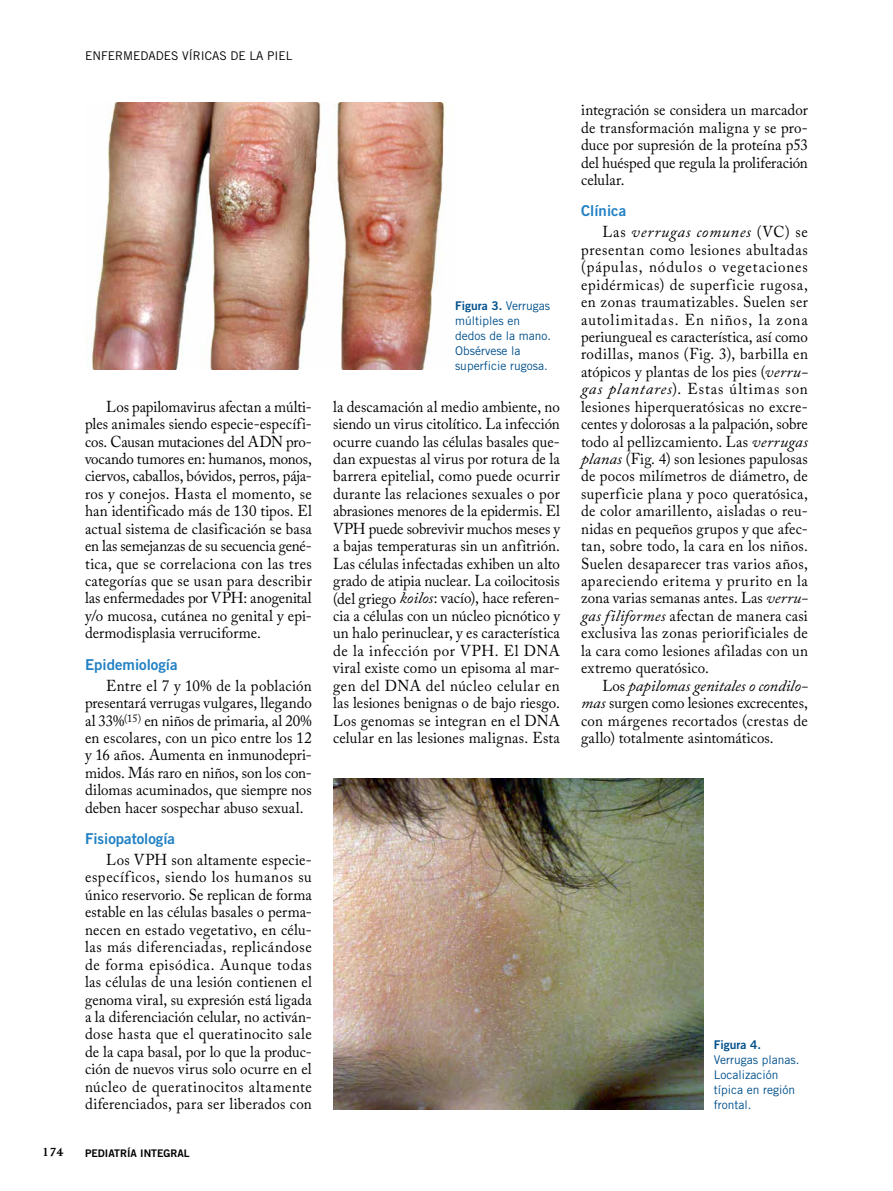
<style>
.page{position:relative;width:893px;height:1191px;background:#fff}
.page>*{position:absolute;margin:0;border:0;box-sizing:border-box;transform-origin:0 0}
.t1{font:15.75px/17.4px "Adobe Caslon Pro";letter-spacing:.01em;color:#000;text-align:justify;scale:.95 1}
.t2{font:15px "Trade Gothic Bold Two";color:#2281c4}
.t3{font:700 13.5px "Joanna MT Std";color:#000}
.t4{font:12px/15px "Trade Gothic";color:#00508c}
.t5{font:12px "Trade Gothic";color:#000}
.t6{font:12px "Trade Gothic Bold Two";color:#00508c}
.t7{font:10.5px "Trade Gothic Bold Two";color:#000}
.s1{font-family:"Trade Gothic"}
.s2{font-style:italic}
</style>
<div class="page">
<img style="left:91px;top:103px;width:355px;height:267px">
<img style="left:333px;top:778px;width:370px;height:331px">
<p class="t5" style="left:85px;top:49px;width:209px">Enfermedades víricas de la piel</p>
<p class="t1" style="left:85px;top:397px;width:240px;text-indent:21px">Los papilomavirus afectan a múlti&shy;ples animales siendo especie-específi&shy;cos. Causan mutaciones del ADN pro&shy;vocando tumores en: humanos, monos, ciervos, caballos, bóvidos, perros, pája&shy;ros y conejos. Hasta el momento, se han identificado más de 130 tipos. El actual sistema de clasificación se basa en las semejanzas de su secuencia gené&shy;tica, que se correlaciona con las tres categorías que se usan para describir las enfermedades por VPH: anogenital y/o mucosa, cutánea no genital y epi&shy;dermodisplasia verruciforme.</p>
<p class="t2" style="left:85px;top:655px;width:94px">Epidemiología</p>
<p class="t1" style="left:85px;top:676px;width:240px;text-indent:21px">Entre el 7 y 10% de la población presentará verrugas vulgares, llegando al 33%<sup>(15)</sup> en niños de primaria, al 20% en escolares, con un pico entre los 12 y 16 años. Aumenta en inmunodepri&shy;midos. Más raro en niños, son los con&shy;dilomas acuminados, que siempre nos deben hacer sospechar abuso sexual.</p>
<p class="t2" style="left:85px;top:829px;width:92px">Fisiopatología</p>
<p class="t1" style="left:85px;top:851px;width:240px;text-indent:21px">Los VPH son altamente especie&shy;específicos, siendo los humanos su único reservorio. Se replican de forma estable en las células basales o perma&shy;necen en estado vegetativo, en célu&shy;las más diferenciadas, replicándose de forma episódica. Aunque todas las células de una lesión contienen el genoma viral, su expresión está ligada a la diferenciación celular, no activán&shy;dose hasta que el queratinocito sale de la capa basal, por lo que la produc&shy;ción de nuevos virus solo ocurre en el núcleo de queratinocitos altamente diferenciados, para ser liberados con</p>
<p class="t3" style="left:42px;top:1144px;width:23px">174</p>
<p class="t7" style="left:85px;top:1146px;width:106px">PEDIATRÍA INTEGRAL</p>
<p class="t6" style="left:455px;top:298px;width:97px">Figura 3. <span class="s1">Verrugas</span></p>
<p class="t4" style="left:455px;top:313px;width:97px">múltiples en dedos de la mano.<br>Obsérvese la superficie rugosa.</p>
<p class="t1" style="left:333px;top:397px;width:240px">la descamación al medio ambiente, no siendo un virus citolítico. La infección ocurre cuando las células basales que&shy;dan expuestas al virus por rotura de la barrera epitelial, como puede ocurrir durante las relaciones sexuales o por abrasiones menores de la epidermis. El VPH puede sobrevivir muchos meses y a bajas temperaturas sin un anfitrión.<br>Las células infectadas exhiben un alto grado de atipia nuclear. La coilocitosis (del griego <span class="s2">koilos</span>: vacío), hace referen&shy;cia a células con un núcleo picnótico y un halo perinuclear, y es característica de la infección por VPH. El DNA viral existe como un episoma al mar&shy;gen del DNA del núcleo celular en las lesiones benignas o de bajo riesgo.<br>Los genomas se integran en el DNA celular en las lesiones malignas. Esta</p>
<p class="t1" style="left:581px;top:101px;width:240px">integración se considera un marcador de transformación maligna y se pro&shy;duce por supresión de la proteína p53 del huésped que regula la proliferación celular.</p>
<p class="t2" style="left:581px;top:202px;width:47px">Clínica</p>
<p class="t1" style="left:581px;top:223px;width:240px;text-indent:21px">Las <span class="s2">verrugas comunes</span> (VC) se presentan como lesiones abultadas (pápulas, nódulos o vegetaciones epidérmicas) de superficie rugosa, en zonas traumatizables. Suelen ser autolimitadas. En niños, la zona periungueal es característica, así como rodillas, manos (Fig. 3), barbilla en atópicos y plantas de los pies (<span class="s2">verru&shy;gas plantares</span>). Estas últimas son lesiones hiperqueratósicas no excre&shy;centes y dolorosas a la palpación, sobre todo al pellizcamiento. Las <span class="s2">verrugas planas</span> (Fig. 4) son lesiones papulosas de pocos milímetros de diámetro, de superficie plana y poco queratósica, de color amarillento, aisladas o reu&shy;nidas en pequeños grupos y que afec&shy;tan, sobre todo, la cara en los niños.<br>Suelen desaparecer tras varios años, apareciendo eritema y prurito en la zona varias semanas antes. Las <span class="s2">verru&shy;gas filiformes</span> afectan de manera casi exclusiva las zonas periorificiales de la cara como lesiones afiladas con un extremo queratósico.</p>
<p class="t1" style="left:581px;top:676px;width:240px;text-indent:21px">Los <span class="s2">papilomas genitales o condilo&shy;mas</span> surgen como lesiones excrecentes, con márgenes recortados (crestas de gallo) totalmente asintomáticos.</p>
<p class="t6" style="left:714px;top:1037px;width:49px">Figura 4.</p>
<p class="t4" style="left:714px;top:1052px;width:87px">Verrugas planas.<br>Localización típica en región frontal.</p>
</div>
